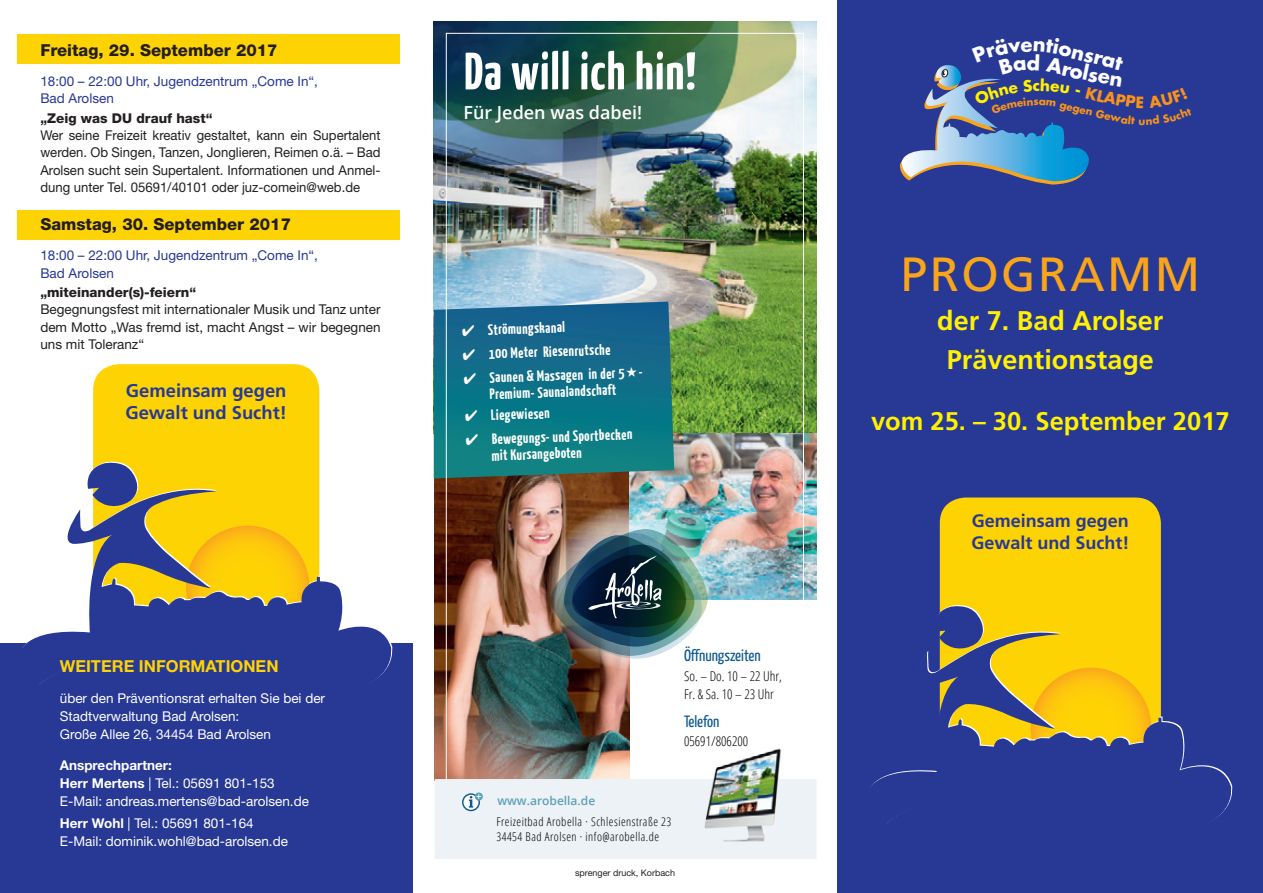
<style>
.page{position:relative;width:1263px;height:893px;background:#fff}
.page>*{position:absolute;margin:0;border:0;box-sizing:border-box;transform-origin:0 0}
.t1{font:700 52.5px "Yanone Kaffeesatz";letter-spacing:.02em;color:#fff}
.t2{font:48px "Frutiger LT";letter-spacing:.05em;color:#f9a51b}
.t3{font:700 27px "Frutiger LT";color:#fff101}
.t4{font:700 25.5px "Frutiger LT";color:#fff101}
.t5{font:700 19.5px "Futura";color:#fff}
.t6{font:700 18.45px "Frutiger LT";color:#273895}
.t7{font:700 18px "Frutiger LT";color:#273895}
.t8{font:600 18px "Open Sans";color:#fff}
.t9{font:800 16.5px "Helvetica Neue LT";color:#231f20}
.t10{font:700 16.5px "Helvetica Neue LT";color:#fed304}
.t11{font:16.35px "Yanone Kaffeesatz";color:#0e598f}
.t12{font:700 15px/16.5px "Yanone Kaffeesatz";color:#fff;text-align:center}
.t13{font:13.5px/17.2px "Helvetica Neue LT";color:#231f20;text-align:justify}
.t14{font:13.5px/18px "Helvetica Neue LT";color:#fff}
.t15{font:13.5px "Helvetica Neue LT";color:#273895}
.t16{font:300 condensed 13.5px/18.3px "Open Sans";color:#000}
.t17{font:800 13.5px "Helvetica Neue LT";color:#231f20}
.t18{font:700 13.5px "Helvetica Neue LT";color:#fff}
.t19{font:300 condensed 12px/15px "Open Sans";letter-spacing:.04em;color:#000}
.t20{font:600 12px "Open Sans";color:#5da1b9}
.t21{font:700 10.35px "Futura";color:#f7931d}
.t22{font:9px "Helvetica Neue LT";color:#231f20}
.s1{font-weight:700}
</style>
<div class="page">
<div style="left:17px;top:34px;width:383px;height:29px;background:#fed304"></div>
<div style="left:17px;top:210px;width:383px;height:30px;background:#fed304"></div>
<img style="left:434px;top:21px;width:382px;height:413px">
<img style="left:434px;top:21px;width:363px;height:150px">
<img style="left:435px;top:478px;width:194px;height:301px">
<img style="left:629px;top:434px;width:187px;height:166px">
<img style="left:547px;top:504px;width:165px;height:166px;border-radius:50%">
<img style="left:551px;top:529px;width:157px;height:130px">
<img style="left:713px;top:748px;width:68px;height:31px">
<svg style="left:435px;top:779px;width:381px;height:80px;background:#e1e7e8"></svg>
<div style="left:838px;top:0;width:425px;height:893px;background:#273895"></div>
<div style="left:0;top:643px;width:412px;height:250px;background:#273895"></div>
<div style="left:940px;top:497px;width:221px;height:282px;background:#fed304;border-radius:26px"></div>
<svg style="left:870px;top:626px;width:363px;height:198px"></svg>
<svg style="left:930px;top:602px;width:61px;height:50px"></svg>
<div style="left:93px;top:364px;width:226px;height:288px;background:#fed304;border-radius:26px"></div>
<svg style="left:22px;top:484px;width:371px;height:201px"></svg>
<svg style="left:83px;top:459px;width:63px;height:50px"></svg>
<svg style="left:434px;top:302px;width:240px;height:176px;background:#157388"></svg>
<svg style="left:900px;top:65px;width:189px;height:120px"></svg>
<p class="t9" style="left:40px;top:41px;width:239px">Freitag, 29. September 2017</p>
<p class="t15" style="left:40px;top:73px;width:279px">18:00 – 22:00 Uhr, Jugendzentrum „Come In“,</p>
<p class="t15" style="left:40px;top:91px;width:75px">Bad Arolsen</p>
<p class="t17" style="left:40px;top:110px;width:174px">„Zeig was DU drauf hast“</p>
<p class="t13" style="left:40px;top:126px;width:342px">Wer seine Freizeit kreativ gestaltet, kann ein Supertalent werden. Ob Singen, Tanzen, Jonglieren, Reimen o.ä. – Bad Arolsen sucht sein Supertalent. Informationen und Anmel&shy;dung unter Tel. 05691/40101 oder juz-comein@web.de</p>
<p class="t9" style="left:40px;top:215px;width:252px">Samstag, 30. September 2017</p>
<p class="t15" style="left:40px;top:248px;width:279px">18:00 – 22:00 Uhr, Jugendzentrum „Come In“,</p>
<p class="t15" style="left:40px;top:265px;width:75px">Bad Arolsen</p>
<p class="t17" style="left:40px;top:284px;width:157px">„miteinander(s)-feiern“</p>
<p class="t13" style="left:40px;top:301px;width:342px">Begegnungsfest mit internationaler Musik und Tanz unter dem Motto „Was fremd ist, macht Angst – wir begegnen uns mit Toleranz“</p>
<p class="t6" style="left:126px;top:380px;width:162px">Gemeinsam gegen</p>
<p class="t6" style="left:125px;top:402px;width:163px">Gewalt und Sucht!</p>
<p class="t10" style="left:60px;top:656px;width:220px">WEITERE INFORMATIONEN</p>
<p class="t14" style="left:60px;top:689px;width:267px">über den Präventionsrat erhalten Sie bei der</p>
<p class="t14" style="left:60px;top:707px;width:181px">Stadtverwaltung Bad Arolsen:</p>
<p class="t14" style="left:60px;top:725px;width:213px">Große Allee 26, 34454 Bad Arolsen</p>
<p class="t18" style="left:60px;top:756px;width:114px">Ansprechpartner:</p>
<p class="t14" style="left:60px;top:774px;width:251px"><span class="s1">Herr Mertens</span> | Tel.: 05691 801-153<br>E-Mail: andreas.mertens@bad-arolsen.de</p>
<p class="t14" style="left:60px;top:814px;width:230px"><span class="s1">Herr Wohl</span> | Tel.: 05691 801-164<br>E-Mail: dominik.wohl@bad-arolsen.de</p>
<p class="t1" style="left:464px;top:39px;width:233px">Da will ich hin!</p>
<p class="t8" style="left:463px;top:100px;width:180px">Für Jeden was dabei!</p>
<p class="t12" style="left:461px;top:322px;width:105px;rotate:-2deg">✔ Strömungskanal</p>
<p class="t12" style="left:462px;top:346px;width:149px;rotate:-2deg">✔ 100 Meter Riesenrutsche</p>
<p class="t12" style="left:463px;top:370px;width:181px;rotate:-2deg">✔ Saunen &amp; Massagen in der 5 -<br>Premium- Saunalandschaft</p>
<p class="t12" style="left:464px;top:407px;width:87px;rotate:-2deg">✔ Liegewiesen</p>
<p class="t12" style="left:491px;top:430px;width:143px;text-align:left;text-indent:-25px;rotate:-2deg">✔ Bewegungs- und Sportbecken mit Kursangeboten</p>
<p class="t11" style="left:684px;top:645px;width:78px">Öffnungszeiten</p>
<p class="t16" style="left:684px;top:666px;width:99px">So. – Do. 10 – 22 Uhr,<br>Fr. &amp; Sa. 10 – 23 Uhr</p>
<p class="t11" style="left:684px;top:711px;width:37px">Telefon</p>
<p class="t16" style="left:684px;top:732px;width:66px">05691/806200</p>
<p class="t20" style="left:497px;top:792px;width:99px">www.arobella.de</p>
<p class="t19" style="left:496px;top:814px;width:176px">Freizeitbad Arobella · Schlesienstraße 23<br>34454 Bad Arolsen · info@arobella.de</p>
<p class="t22" style="left:575px;top:867px;width:102px">sprenger druck, Korbach</p>
<p class="t5" style="left:1075px;top:37px;width:54px;rotate:14deg">nsrat</p>
<p class="t21" style="left:1062px;top:97px;width:35px;rotate:14deg">gegen</p>
<p class="t21" style="left:1138px;top:114px;width:8px">u</p>
<p class="t2" style="left:901px;top:246px;width:301px">PROGRAMM</p>
<p class="t3" style="left:937px;top:305px;width:228px">der 7. Bad Arolser</p>
<p class="t3" style="left:947px;top:344px;width:209px">Präventionstage</p>
<p class="t4" style="left:871px;top:406px;width:360px">vom 25. – 30. September 2017</p>
<p class="t7" style="left:972px;top:510px;width:159px">Gemeinsam gegen</p>
<p class="t7" style="left:971px;top:532px;width:160px">Gewalt und Sucht!</p>
</div>
